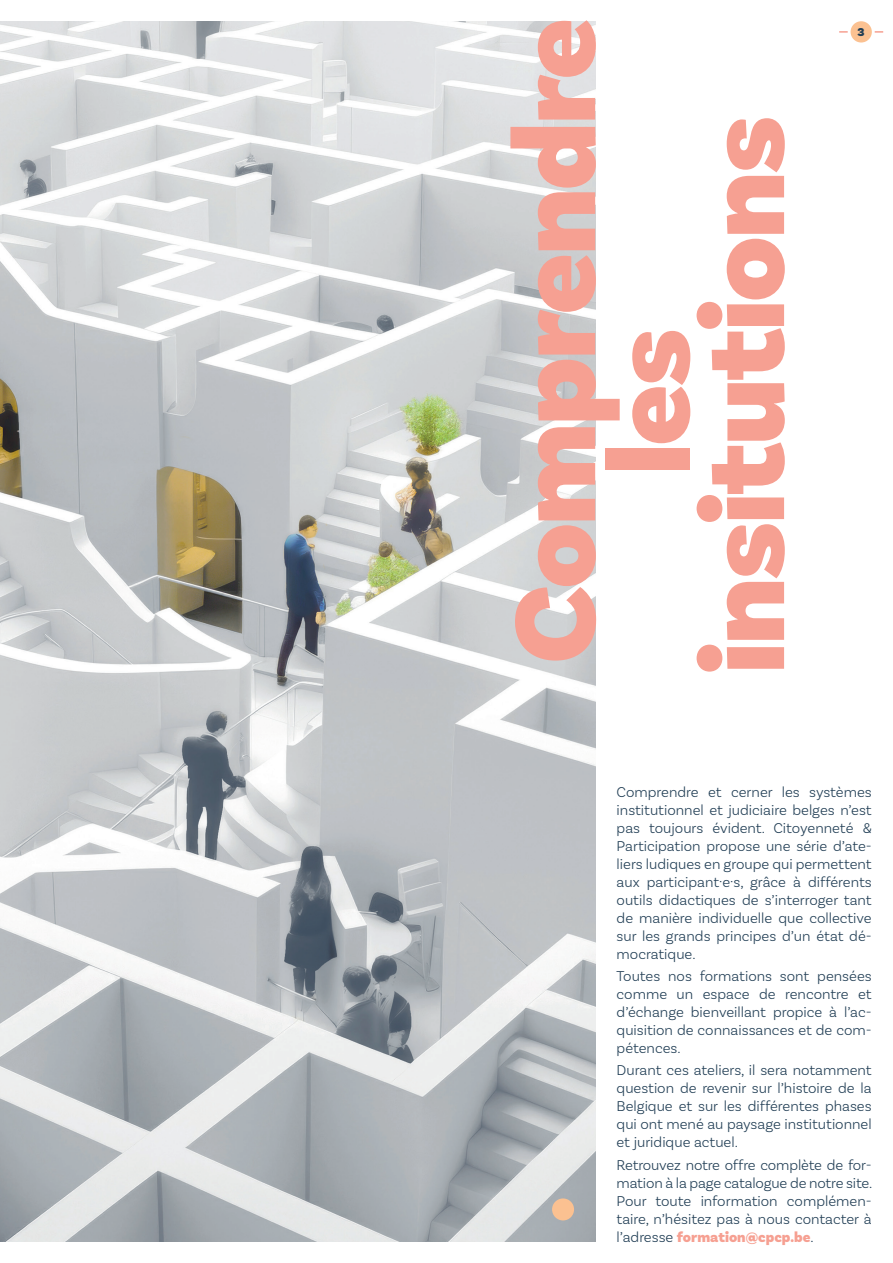
<style>
.page{position:relative;width:893px;height:1263px;background:#fff}
.page>*{position:absolute;margin:0;border:0;box-sizing:border-box;transform-origin:0 0}
.t1{font:900 120px "Basic Sans";letter-spacing:-.025em;color:#f6a092}
.t2{font:300 15px/18px "Basic Sans";color:#203d54;text-align:justify}
.t3{font:900 12px "Basic Sans";color:#203d54}
.s1{font-weight:900;color:#f6a092}
</style>
<div class="page">
<div style="left:850px;top:21px;width:22px;height:22px;background:#fbc191;border-radius:50%"></div>
<svg style="left:839px;top:31px;width:9px;height:2px"></svg>
<svg style="left:875px;top:31px;width:8px;height:2px"></svg>
<img style="left:0;top:21px;width:595px;height:1221px">
<div style="left:552px;top:1198px;width:22px;height:22px;background:#fbc191;border-radius:50%"></div>
<h1 class="t1" style="left:482px;top:664px;width:648px;rotate:-90deg">Comprendre</h1>
<h1 class="t1" style="left:671px;top:674px;width:560px;rotate:-90deg">insitutions</h1>
<h1 class="t1" style="left:576px;top:475px;width:148px;rotate:-90deg">les</h1>
<p class="t3" style="left:858px;top:25px;width:9px">3</p>
<p class="t2" style="left:617px;top:783px;width:257px">Comprendre et cerner les systèmes institutionnel et judiciaire belges n’est pas toujours évident. Citoyenneté &amp; Participation propose une série d’ate‑ liers ludiques en groupe qui permettent aux participant·e·s, grâce à différents outils didactiques de s’interroger tant de manière individuelle que collective sur les grands principes d’un état dé‑ mocratique.</p>
<p class="t2" style="left:617px;top:967px;width:257px">Toutes nos formations sont pensées comme un espace de rencontre et d’échange bienveillant propice à l’ac‑ quisition de connaissances et de com‑ pétences.</p>
<p class="t2" style="left:617px;top:1061px;width:257px">Durant ces ateliers, il sera notamment question de revenir sur l’histoire de la Belgique et sur les différentes phases qui ont mené au paysage institutionnel et juridique actuel.</p>
<p class="t2" style="left:617px;top:1155px;width:257px">Retrouvez notre offre complète de for‑ mation à la page catalogue de notre site.<br>Pour toute information complémen‑ taire, n’hésitez pas à nous contacter à l’adresse <span class="s1">formation@cpcp.be</span>.</p>
</div>
